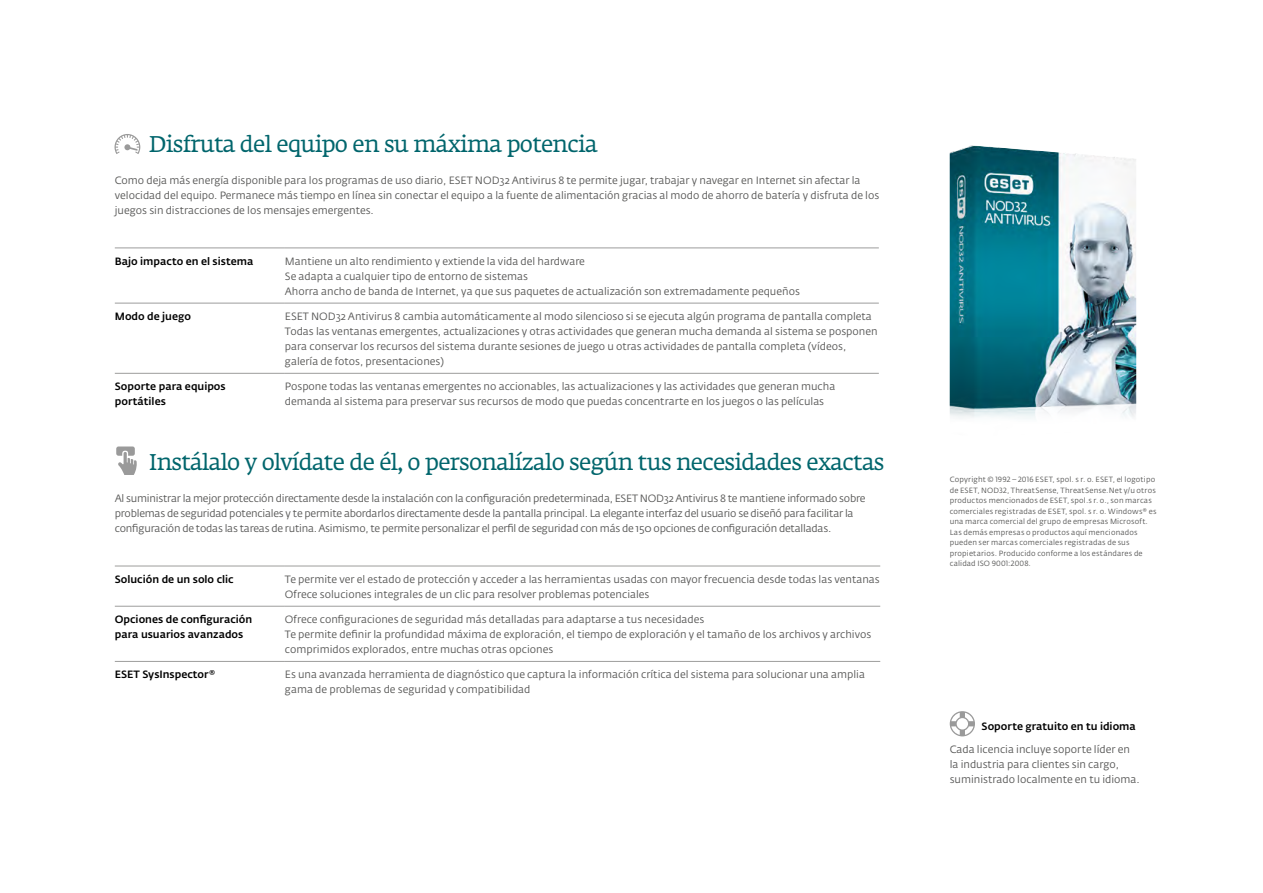
<style>
.page{position:relative;width:1263px;height:893px;background:#fff}
.page>*{position:absolute;margin:0;border:0;box-sizing:border-box;transform-origin:0 0}
.t1{font:22.5px "Fedra Serif A Std";letter-spacing:-.03em;color:#00656c}
.t2{font:10.5px/15px "Fedra Sans Alt Pro";color:#575756}
.t3{font:10.5px/15px "Fedra Sans Alt Pro";letter-spacing:-.02em;color:#575756}
.t4{font:500 10.5px/15px "Fedra Sans Alt Pro";color:#000}
.t5{font:7.5px/10.5px "Fedra Sans Alt Pro";letter-spacing:.025em;color:#575756}
</style>
<div class="page">
<hr style="left:115px;top:248px;width:170px;height:1px;background:#9d9d9c">
<hr style="left:285px;top:248px;width:594px;height:1px;background:#9d9d9c">
<hr style="left:115px;top:303px;width:170px;height:1px;background:#9d9d9c">
<hr style="left:285px;top:303px;width:594px;height:1px;background:#9d9d9c">
<hr style="left:115px;top:373px;width:170px;height:1px;background:#9d9d9c">
<hr style="left:285px;top:373px;width:594px;height:1px;background:#9d9d9c">
<hr style="left:115px;top:566px;width:170px;height:1px;background:#9d9d9c">
<hr style="left:285px;top:566px;width:595px;height:1px;background:#9d9d9c">
<hr style="left:115px;top:606px;width:170px;height:1px;background:#9d9d9c">
<hr style="left:285px;top:606px;width:595px;height:1px;background:#9d9d9c">
<hr style="left:115px;top:661px;width:170px;height:1px;background:#9d9d9c">
<hr style="left:285px;top:661px;width:595px;height:1px;background:#9d9d9c">
<img style="left:950px;top:145px;width:186px;height:274px">
<svg style="left:115px;top:134px;width:25px;height:20px"></svg>
<svg style="left:116px;top:446px;width:21px;height:29px"></svg>
<svg style="left:950px;top:711px;width:25px;height:25px"></svg>
<h1 class="t1" style="left:149px;top:129px;width:450px">Disfruta del equipo en su máxima potencia</h1>
<p class="t2" style="left:115px;top:172px;width:766px">Como deja más energía disponible para los programas de uso diario, ESET NOD32 Antivirus 8 te permite jugar, trabajar y navegar en Internet sin afectar la velocidad del equipo. Permanece más tiempo en línea sin conectar el equipo a la fuente de alimentación gracias al modo de ahorro de batería y disfruta de los juegos sin distracciones de los mensajes emergentes.</p>
<p class="t4" style="left:115px;top:253px;width:140px">Bajo impacto en el sistema</p>
<p class="t2" style="left:285px;top:253px;width:516px">Mantiene un alto rendimiento y extiende la vida del hardware<br>Se adapta a cualquier tipo de entorno de sistemas<br>Ahorra ancho de banda de Internet, ya que sus paquetes de actualización son extremadamente pequeños</p>
<p class="t4" style="left:115px;top:309px;width:78px">Modo de juego</p>
<p class="t2" style="left:285px;top:309px;width:594px">ESET NOD32 Antivirus 8 cambia automáticamente al modo silencioso si se ejecuta algún programa de pantalla completa Todas las ventanas emergentes, actualizaciones y otras actividades que generan mucha demanda al sistema se posponen para conservar los recursos del sistema durante sesiones de juego u otras actividades de pantalla completa (vídeos, galería de fotos, presentaciones)</p>
<p class="t4" style="left:115px;top:379px;width:112px">Soporte para equipos portátiles</p>
<p class="t2" style="left:285px;top:379px;width:552px">Pospone todas las ventanas emergentes no accionables, las actualizaciones y las actividades que generan mucha demanda al sistema para preservar sus recursos de modo que puedas concentrarte en los juegos o las películas</p>
<h1 class="t1" style="left:149px;top:447px;width:737px">Instálalo y olvídate de él, o personalízalo según tus necesidades exactas</h1>
<p class="t3" style="left:115px;top:490px;width:752px">Al suministrar la mejor protección directamente desde la instalación con la configuración predeterminada, ESET NOD32 Antivirus 8 te mantiene informado sobre problemas de seguridad potenciales y te permite abordarlos directamente desde la pantalla principal. La elegante interfaz del usuario se diseñó para facilitar la configuración de todas las tareas de rutina. Asimismo, te permite personalizar el perfil de seguridad con más de 150 opciones de configuración detalladas.</p>
<p class="t4" style="left:115px;top:571px;width:120px">Solución de un solo clic</p>
<p class="t2" style="left:285px;top:571px;width:596px">Te permite ver el estado de protección y acceder a las herramientas usadas con mayor frecuencia desde todas las ventanas<br>Ofrece soluciones integrales de un clic para resolver problemas potenciales</p>
<p class="t4" style="left:115px;top:612px;width:139px">Opciones de configuración para usuarios avanzados</p>
<p class="t2" style="left:285px;top:612px;width:588px">Ofrece configuraciones de seguridad más detalladas para adaptarse a tus necesidades<br>Te permite definir la profundidad máxima de exploración, el tiempo de exploración y el tamaño de los archivos y archivos comprimidos explorados, entre muchas otras opciones</p>
<p class="t4" style="left:115px;top:667px;width:102px">ESET SysInspector®</p>
<p class="t2" style="left:285px;top:667px;width:582px">Es una avanzada herramienta de diagnóstico que captura la información crítica del sistema para solucionar una amplia gama de problemas de seguridad y compatibilidad</p>
<p class="t5" style="left:950px;top:474px;width:208px">Copyright © 1992 – 2016 ESET, spol. s r. o. ESET, el logotipo de ESET, NOD32, ThreatSense, ThreatSense.Net y/u otros productos mencionados de ESET, spol.s r. o., son marcas comerciales registradas de ESET, spol. s r. o. Windows® es una marca comercial del grupo de empresas Microsoft.<br>Las demás empresas o productos aquí mencionados pueden ser marcas comerciales registradas de sus propietarios. Producido conforme a los estándares de calidad ISO 9001:2008.</p>
<p class="t4" style="left:981px;top:718px;width:156px">Soporte gratuito en tu idioma</p>
<p class="t2" style="left:950px;top:742px;width:192px">Cada licencia incluye soporte líder en la industria para clientes sin cargo, suministrado localmente en tu idioma.</p>
</div>
